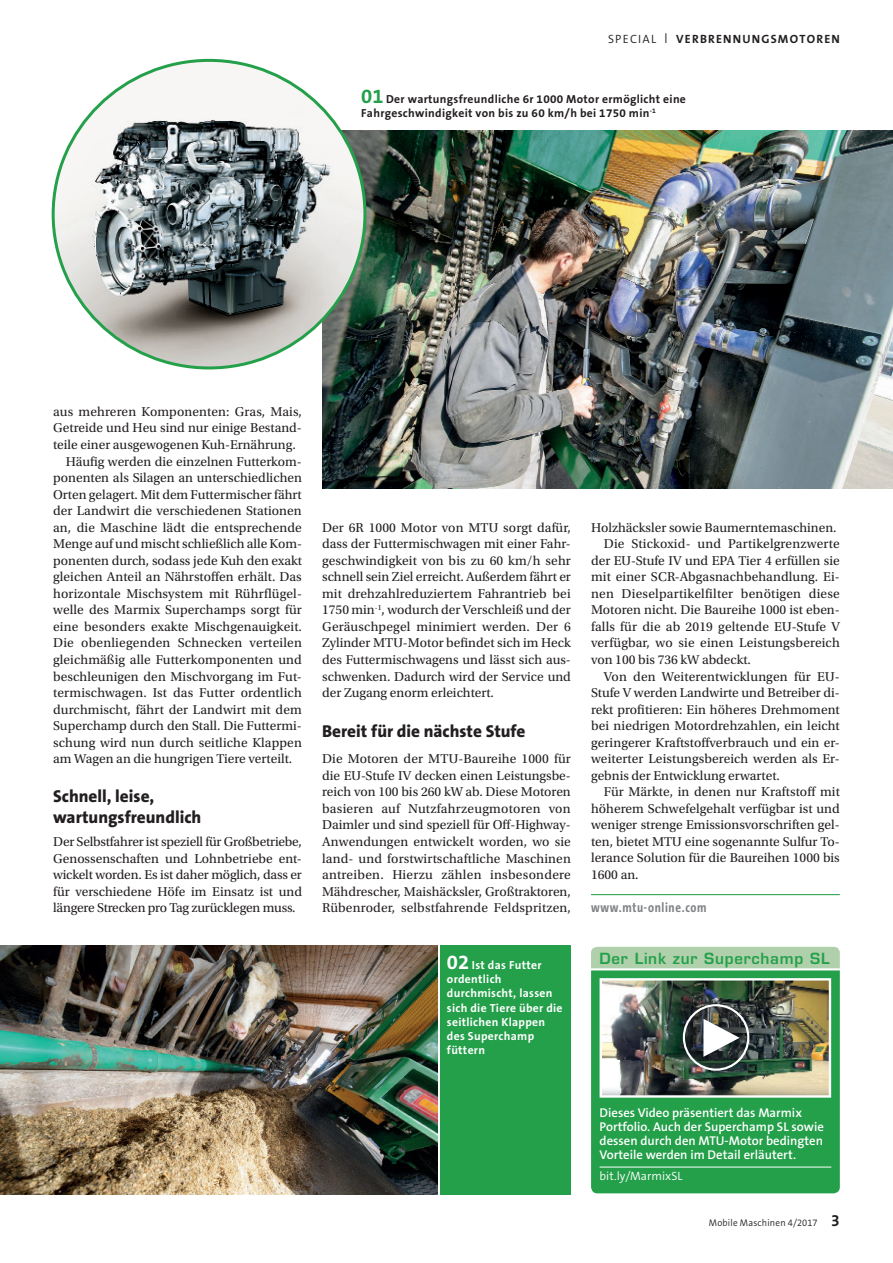
<style>
.page{position:relative;width:893px;height:1263px;background:#fff}
.page>*{position:absolute;margin:0;border:0;box-sizing:border-box;transform-origin:0 0}
.t1{font:800 17.25px/21px "The Sans B8";color:#231f20}
.t2{font:15px "Square 721 Dm Normal";letter-spacing:.05em;color:#24a04a}
.t3{font:13.5px/16.5px "Utopia Std";color:#231f20;text-align:justify}
.t4{font:700 13.5px "The Sans Cd LF7";letter-spacing:.05em;color:#808285}
.t5{font:600 12.75px/14.2px "The Sans B6";color:#fff}
.t6{font:700 12px "The Sans B7";letter-spacing:.1em;color:#231f20}
.t7{font:300 12px "The Sans B4";color:#fff}
.t8{font:700 11.7px/14.2px "The Sans B7";letter-spacing:.025em;color:#fff}
.t9{font:700 11.7px/14.2px "The Sans B7";letter-spacing:.025em;color:#231f20}
.t10{font:300 9.75px "The Sans B4";letter-spacing:.02em;color:#231f20;scale:.95 1}
.s1{font-family:"The Sans B4";font-weight:300}
.s2{font-family:"The Sans B4";font-weight:300;font-size:14.4px}
.s3{font-size:20.25px;color:#24a04a}
.s4{font-size:20.25px}
.s5{font-family:"The Sans B7";font-weight:700;font-size:16.5px}
</style>
<div class="page">
<div style="left:440px;top:946px;width:131px;height:249px;background:#24a04a"></div>
<img style="left:0;top:946px;width:437px;height:249px">
<img style="left:322px;top:131px;width:571px;height:357px">
<div style="left:591px;top:947px;width:249px;height:21px;background:#afd0ab"></div>
<div style="left:591px;top:970px;width:249px;height:223px;background:#24a04a"></div>
<hr style="left:600px;top:1167px;width:231px;height:1px;background:#fff">
<img style="left:603px;top:981px;width:225px;height:114px">
<div style="left:600px;top:978px;width:231px;height:120px;border:2px solid #fff"></div>
<svg style="left:684px;top:1005px;width:65px;height:65px"></svg>
<div style="left:683px;top:1004px;width:66px;height:67px;border:2px solid #fff;border-radius:50%"></div>
<svg style="left:703px;top:1019px;width:37px;height:38px"></svg>
<img style="left:53px;top:60px;width:312px;height:308px">
<hr style="left:591px;top:894px;width:249px;height:1px;background:#24a04a">
<p class="t6" style="left:608px;top:32px;width:233px"><span class="s1">SPECIAL</span> <span class="s2">I</span> VERBRENNUNGSMOTOREN</p>
<p class="t9" style="left:361px;top:92px;width:326px"><span class="s3">01</span> Der wartungsfreundliche 6r 1000 Motor ermöglicht eine<br>Fahrgeschwindigkeit von bis zu 60 km/h bei 1750 min<sup>-1</sup></p>
<p class="t3" style="left:53px;top:403px;width:250px">aus mehreren Komponenten: Gras, Mais,</p>
<p class="t3" style="left:53px;top:420px;width:250px">Getreide und Heu sind nur einige Bestand-</p>
<p class="t3" style="left:53px;top:437px;width:244px">teile einer ausgewogenen Kuh-Ernährung.</p>
<p class="t3" style="left:66px;top:453px;width:237px">Häufig werden die einzelnen Futterkom-</p>
<p class="t3" style="left:53px;top:470px;width:250px">ponenten als Silagen an unterschiedlichen</p>
<p class="t3" style="left:53px;top:486px;width:250px">Orten gelagert. Mit dem Futtermischer fährt</p>
<p class="t3" style="left:53px;top:503px;width:250px">der Landwirt die verschiedenen Stationen</p>
<p class="t3" style="left:53px;top:519px;width:250px">an, die Maschine lädt die entsprechende</p>
<p class="t3" style="left:53px;top:536px;width:250px">Menge auf und mischt schließlich alle Kom-</p>
<p class="t3" style="left:53px;top:552px;width:250px">ponenten durch, sodass jede Kuh den exakt</p>
<p class="t3" style="left:53px;top:569px;width:250px">gleichen Anteil an Nährstoffen erhält. Das</p>
<p class="t3" style="left:53px;top:585px;width:250px">horizontale Mischsystem mit Rührflügel-</p>
<p class="t3" style="left:53px;top:602px;width:250px">welle des Marmix Superchamps sorgt für</p>
<p class="t3" style="left:53px;top:618px;width:250px">eine besonders exakte Mischgenauigkeit.</p>
<p class="t3" style="left:53px;top:635px;width:250px">Die obenliegenden Schnecken verteilen</p>
<p class="t3" style="left:53px;top:652px;width:250px">gleichmäßig alle Futterkomponenten und</p>
<p class="t3" style="left:53px;top:668px;width:250px">beschleunigen den Mischvorgang im Fut-</p>
<p class="t3" style="left:53px;top:685px;width:250px">termischwagen. Ist das Futter ordentlich</p>
<p class="t3" style="left:53px;top:701px;width:250px">durchmischt, fährt der Landwirt mit dem</p>
<p class="t3" style="left:53px;top:718px;width:250px">Superchamp durch den Stall. Die Futtermi-</p>
<p class="t3" style="left:53px;top:734px;width:250px">schung wird nun durch seitliche Klappen</p>
<p class="t3" style="left:53px;top:751px;width:241px">am Wagen an die hungrigen Tiere verteilt.</p>
<p class="t1" style="left:53px;top:786px;width:150px">Schnell, leise, wartungsfreundlich</p>
<p class="t3" style="left:53px;top:834px;width:250px;text-align:left">Der Selbstfahrer ist speziell für Großbetriebe, Genossenschaften und Lohnbetriebe ent&shy;wickelt worden. Es ist daher möglich, dass er für verschiedene Höfe im Einsatz ist und längere Strecken pro Tag zurücklegen muss.</p>
<p class="t3" style="left:322px;top:519px;width:250px">Der 6R 1000 Motor von MTU sorgt dafür, dass der Futtermischwagen mit einer Fahr&shy;geschwindigkeit von bis zu 60 km/h sehr schnell sein Ziel erreicht. Außerdem fährt er mit drehzahlreduziertem Fahrantrieb bei 1750 min<sup>-1</sup>, wodurch der Verschleiß und der Geräuschpegel minimiert werden. Der 6<br>Zylinder MTU-Motor befindet sich im Heck des Futtermischwagens und lässt sich aus&shy;schwenken. Dadurch wird der Service und der Zugang enorm erleichtert.</p>
<p class="t1" style="left:322px;top:721px;width:205px">Bereit für die nächste Stufe</p>
<p class="t3" style="left:322px;top:751px;width:250px">Die Motoren der MTU-Baureihe 1000 für die EU-Stufe IV decken einen Leistungsbe&shy;reich von 100 bis 260 kW ab. Diese Motoren basieren auf Nutzfahrzeugmotoren von Daimler und sind speziell für Off-Highway-Anwendungen entwickelt worden, wo sie land- und forstwirtschaftliche Maschinen antreiben. Hierzu zählen insbesondere Mähdrescher, Maishäcksler, Großtraktoren, Rübenroder, selbstfahrende Feldspritzen,</p>
<p class="t8" style="left:447px;top:958px;width:117px"><span class="s4">02</span> Ist das Futter ordentlich durchmischt, lassen sich die Tiere über die seitlichen Klappen des Superchamp füttern</p>
<p class="t3" style="left:591px;top:519px;width:247px">Holzhäcksler sowie Baumerntemaschinen.</p>
<p class="t3" style="left:604px;top:536px;width:238px">Die Stickoxid- und Partikelgrenzwerte</p>
<p class="t3" style="left:591px;top:552px;width:250px">der EU-Stufe IV und EPA Tier 4 erfüllen sie</p>
<p class="t3" style="left:591px;top:569px;width:250px">mit einer SCR-Abgasnachbehandlung. Ei-</p>
<p class="t3" style="left:591px;top:585px;width:250px">nen Dieselpartikelfilter benötigen diese</p>
<p class="t3" style="left:591px;top:602px;width:250px">Motoren nicht. Die Baureihe 1000 ist eben-</p>
<p class="t3" style="left:591px;top:618px;width:250px">falls für die ab 2019 geltende EU-Stufe V</p>
<p class="t3" style="left:591px;top:635px;width:250px">verfügbar, wo sie einen Leistungsbereich</p>
<p class="t3" style="left:591px;top:652px;width:161px">von 100 bis 736 kW abdeckt.</p>
<p class="t3" style="left:604px;top:668px;width:237px">Von den Weiterentwicklungen für EU-</p>
<p class="t3" style="left:591px;top:685px;width:250px">Stufe V werden Landwirte und Betreiber di-</p>
<p class="t3" style="left:591px;top:701px;width:250px">rekt profitieren: Ein höheres Drehmoment</p>
<p class="t3" style="left:591px;top:718px;width:250px">bei niedrigen Motordrehzahlen, ein leicht</p>
<p class="t3" style="left:591px;top:734px;width:250px">geringerer Kraftstoffverbrauch und ein er-</p>
<p class="t3" style="left:591px;top:751px;width:250px">weiterter Leistungsbereich werden als Er-</p>
<p class="t3" style="left:591px;top:767px;width:190px">gebnis der Entwicklung erwartet.</p>
<p class="t3" style="left:604px;top:784px;width:238px">Für Märkte, in denen nur Kraftstoff mit</p>
<p class="t3" style="left:591px;top:800px;width:250px">höherem Schwefelgehalt verfügbar ist und</p>
<p class="t3" style="left:591px;top:817px;width:250px">weniger strenge Emissionsvorschriften gel-</p>
<p class="t3" style="left:591px;top:833px;width:250px">ten, bietet MTU eine sogenannte Sulfur To-</p>
<p class="t3" style="left:591px;top:850px;width:250px">lerance Solution für die Baureihen 1000 bis</p>
<p class="t3" style="left:591px;top:867px;width:49px">1600 an.</p>
<p class="t4" style="left:591px;top:901px;width:117px">www.mtu-online.com</p>
<p class="t2" style="left:600px;top:949px;width:231px">Der Link zur Superchamp SL</p>
<p class="t5" style="left:600px;top:1105px;width:226px">Dieses Video präsentiert das Marmix Portfolio. Auch der Superchamp SL sowie dessen durch den MTU-Motor bedingten Vorteile werden im Detail erläutert.</p>
<p class="t7" style="left:600px;top:1170px;width:84px">bit.ly/MarmixSL</p>
<p class="t10" style="left:709px;top:1218px;width:139px">Mobile Maschinen 4/2017 <span class="s5">3</span></p>
</div>
